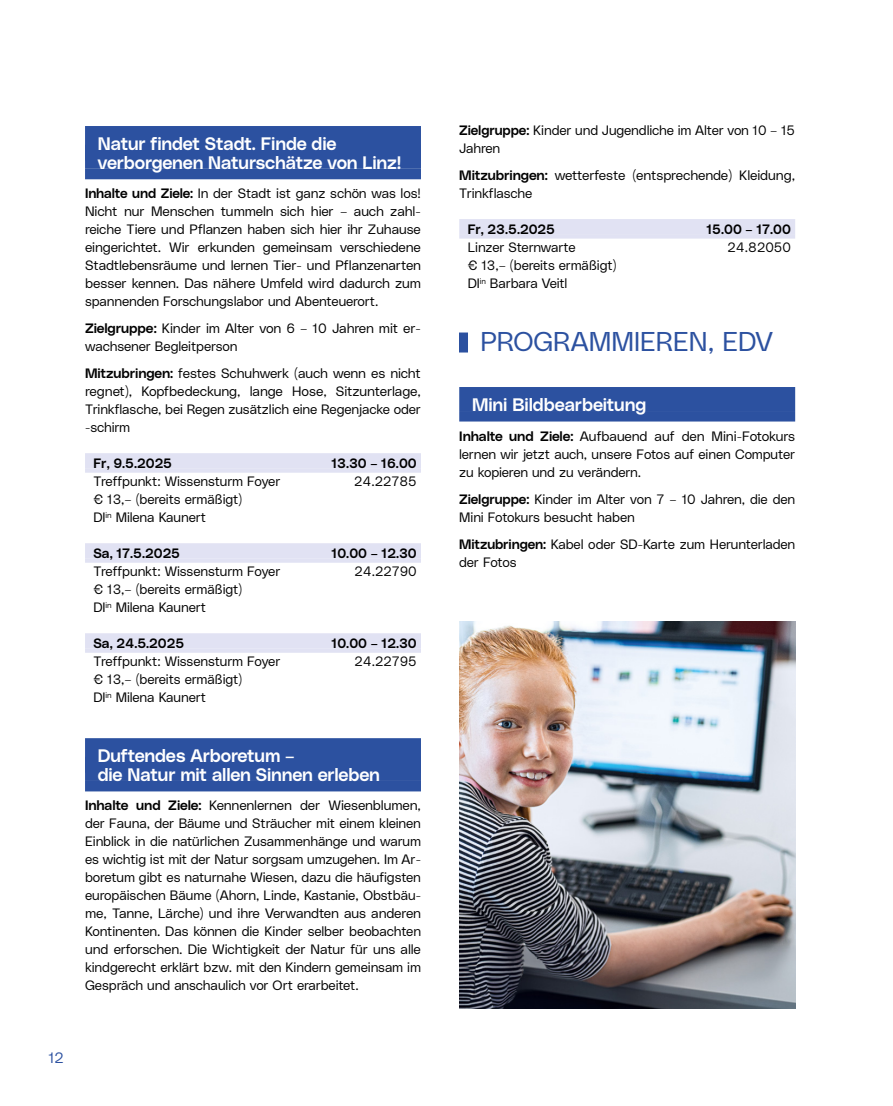
<style>
.page{position:relative;width:893px;height:1106px;background:#fff}
.page>*{position:absolute;margin:0;border:0;box-sizing:border-box;transform-origin:0 0}
.t1{font:27px "Lentia Nova Slim";color:#2c51a0}
.t2{font:18px/18.8px "Lentia Nova Median";letter-spacing:-.01em;color:#fff}
.t3{font:15px "Lentia Nova Slim";color:#2c51a0}
.t4{font:13.5px/18px "Lentia Nova Slim";letter-spacing:-.01em;color:#000}
.t5{font:13.5px "Lentia Nova Median";color:#000}
.s1{font-family:"Lentia Nova Median"}
</style>
<div class="page">
<div style="left:85px;top:126px;width:336px;height:24px;background:#2c51a0"></div>
<div style="left:85px;top:145px;width:336px;height:24px;background:#2c51a0"></div>
<div style="left:85px;top:169px;width:336px;height:10px;background:#2c51a0"></div>
<div style="left:85px;top:453px;width:336px;height:15px;background:#e1e2f3"></div>
<hr style="left:85px;top:468px;width:336px;height:4px;background:#e1e2f3">
<div style="left:85px;top:543px;width:336px;height:15px;background:#e1e2f3"></div>
<hr style="left:85px;top:558px;width:336px;height:4px;background:#e1e2f3">
<div style="left:85px;top:633px;width:336px;height:15px;background:#e1e2f3"></div>
<hr style="left:85px;top:648px;width:336px;height:4px;background:#e1e2f3">
<div style="left:85px;top:738px;width:336px;height:24px;background:#2c51a0"></div>
<div style="left:85px;top:757px;width:336px;height:24px;background:#2c51a0"></div>
<div style="left:85px;top:781px;width:336px;height:10px;background:#2c51a0"></div>
<div style="left:459px;top:219px;width:336px;height:15px;background:#e1e2f3"></div>
<div style="left:459px;top:234px;width:336px;height:5px;background:#e1e2f3"></div>
<div style="left:459px;top:332px;width:9px;height:20px;background:#2c51a0"></div>
<div style="left:459px;top:387px;width:336px;height:24px;background:#2c51a0"></div>
<div style="left:459px;top:411px;width:336px;height:10px;background:#2c51a0"></div>
<img style="left:459px;top:621px;width:336px;height:387px">
<h2 class="t2" style="left:98px;top:133px;width:305px">Natur findet Stadt. Finde die verborgenen Naturschätze von Linz!</h2>
<p class="t4" style="left:85px;top:183px;width:337px;text-align:justify"><span class="s1">Inhalte und Ziele:</span> In der Stadt ist ganz schön was los!<br>Nicht nur Menschen tummeln sich hier – auch zahl&shy;reiche Tiere und Pflanzen haben sich hier ihr Zuhause eingerichtet. Wir erkunden gemeinsam verschiedene Stadtlebensräume und lernen Tier- und Pflanzenarten besser kennen. Das nähere Umfeld wird dadurch zum spannenden Forschungslabor und Abenteuerort.</p>
<p class="t4" style="left:85px;top:318px;width:337px"><span class="s1">Zielgruppe:</span> Kinder im Alter von 6 – 10 Jahren mit er&shy;wachsener Begleitperson</p>
<p class="t4" style="left:85px;top:363px;width:337px;text-align:justify"><span class="s1">Mitzubringen:</span> festes Schuhwerk (auch wenn es nicht regnet), Kopfbedeckung, lange Hose, Sitzunterlage, Trinkflasche, bei Regen zusätzlich eine Regenjacke oder -schirm</p>
<p class="t5" style="left:94px;top:453px;width:80px">Fr, 9.5.2025</p>
<p class="t5" style="left:331px;top:453px;width:87px">13.30 – 16.00</p>
<p class="t4" style="left:94px;top:471px;width:188px">Treffpunkt: Wissensturm Foyer</p>
<p class="t4" style="left:354px;top:471px;width:64px">24.22785</p>
<p class="t4" style="left:94px;top:489px;width:150px">€ 13,– (bereits ermäßigt)<br>DI<sup>in</sup> Milena Kaunert</p>
<p class="t5" style="left:94px;top:543px;width:88px">Sa, 17.5.2025</p>
<p class="t5" style="left:332px;top:543px;width:87px">10.00 – 12.30</p>
<p class="t4" style="left:94px;top:561px;width:188px">Treffpunkt: Wissensturm Foyer</p>
<p class="t4" style="left:354px;top:561px;width:64px">24.22790</p>
<p class="t4" style="left:94px;top:579px;width:150px">€ 13,– (bereits ermäßigt)<br>DI<sup>in</sup> Milena Kaunert</p>
<p class="t5" style="left:94px;top:633px;width:92px">Sa, 24.5.2025</p>
<p class="t5" style="left:332px;top:633px;width:87px">10.00 – 12.30</p>
<p class="t4" style="left:94px;top:651px;width:188px">Treffpunkt: Wissensturm Foyer</p>
<p class="t4" style="left:354px;top:651px;width:64px">24.22795</p>
<p class="t4" style="left:94px;top:669px;width:150px">€ 13,– (bereits ermäßigt)<br>DI<sup>in</sup> Milena Kaunert</p>
<h2 class="t2" style="left:98px;top:745px;width:284px">Duftendes Arboretum –<br>die Natur mit allen Sinnen erleben</h2>
<p class="t4" style="left:85px;top:795px;width:337px;text-align:justify"><span class="s1">Inhalte und Ziele:</span> Kennenlernen der Wiesenblumen, der Fauna, der Bäume und Sträucher mit einem kleinen Einblick in die natürlichen Zusammenhänge und warum es wichtig ist mit der Natur sorgsam umzugehen. Im Ar&shy;boretum gibt es naturnahe Wiesen, dazu die häufigsten europäischen Bäume (Ahorn, Linde, Kastanie, Obstbäu&shy;me, Tanne, Lärche) und ihre Verwandten aus anderen Kontinenten. Das können die Kinder selber beobachten und erforschen. Die Wichtigkeit der Natur für uns alle kindgerecht erklärt bzw. mit den Kindern gemeinsam im Gespräch und anschaulich vor Ort erarbeitet.</p>
<p class="t3" style="left:48px;top:1046px;width:17px">12</p>
<p class="t4" style="left:459px;top:120px;width:337px"><span class="s1">Zielgruppe:</span> Kinder und Jugendliche im Alter von 10 – 15<br>Jahren</p>
<p class="t4" style="left:459px;top:165px;width:337px"><span class="s1">Mitzubringen:</span> wetterfeste (entsprechende) Kleidung,<br>Trinkflasche</p>
<p class="t5" style="left:468px;top:219px;width:89px">Fr, 23.5.2025</p>
<p class="t5" style="left:706px;top:219px;width:86px">15.00 – 17.00</p>
<p class="t4" style="left:468px;top:237px;width:109px">Linzer Sternwarte</p>
<p class="t4" style="left:728px;top:237px;width:65px">24.82050</p>
<p class="t4" style="left:468px;top:255px;width:150px">€ 13,– (bereits ermäßigt)<br>DI<sup>in</sup> Barbara Veitl</p>
<h1 class="t1" style="left:480px;top:322px;width:294px">PROGRAMMIEREN, EDV</h1>
<h2 class="t2" style="left:472px;top:394px;width:176px">Mini Bildbearbeitung</h2>
<p class="t4" style="left:459px;top:426px;width:337px;text-align:justify"><span class="s1">Inhalte und Ziele:</span> Aufbauend auf den Mini-Fotokurs lernen wir jetzt auch, unsere Fotos auf einen Computer zu kopieren und zu verändern.</p>
<p class="t4" style="left:459px;top:489px;width:337px"><span class="s1">Zielgruppe:</span> Kinder im Alter von 7 – 10 Jahren, die den<br>Mini Fotokurs besucht haben</p>
<p class="t4" style="left:459px;top:534px;width:337px"><span class="s1">Mitzubringen:</span> Kabel oder SD-Karte zum Herunterladen der Fotos</p>
</div>
